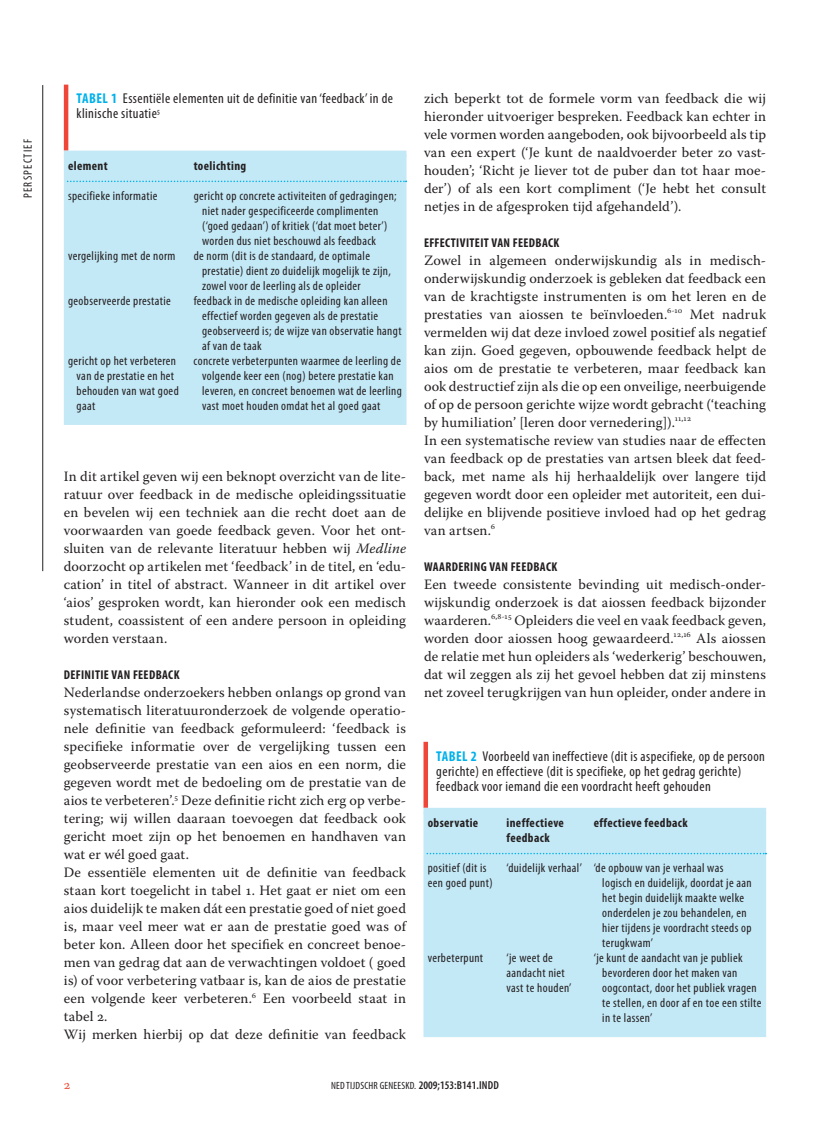
<style>
.page{position:relative;width:830px;height:1127px;background:#fff}
.page>*{position:absolute;margin:0;border:0;box-sizing:border-box;transform-origin:0 0}
.t1{font:14.25px/18px "Warnock Pro";letter-spacing:.005em;color:#231f20;text-align:justify}
.t2{font:condensed 14.25px/15px "Myriad Pro";letter-spacing:.03em;color:#231f20}
.t3{font:13.5px "Warnock Pro";color:#ed4f39}
.t4{font:condensed 12.75px/15px "Myriad Pro";letter-spacing:.03em;color:#231f20}
.t5{font:700 condensed 12.75px/15px "Myriad Pro";letter-spacing:.03em;color:#231f20}
.t6{font:condensed 12px "Myriad Pro";letter-spacing:.1em;color:#231f20}
.t7{font:condensed 10.5px "Myriad Pro";letter-spacing:.02em;color:#231f20}
.s1{font-weight:700;color:#00b1ea}
.s2{font-style:italic}
.s3{font-weight:600;font-size:11.55px}
</style>
<div class="page">
<hr style="left:42px;top:85px;width:1px;height:486px;background:#231f20">
<div style="left:423px;top:814px;width:342px;height:223px;background:#c3e8f6"></div>
<div style="left:423px;top:742px;width:5px;height:66px;background:#ee473a"></div>
<div style="left:423px;top:808px;width:342px;height:6px;background:#c3e8f6"></div>
<svg style="left:427px;top:853px;width:339px;height:1px"></svg>
<div style="left:64px;top:157px;width:342px;height:268px;background:#c3e8f6"></div>
<hr style="left:64px;top:85px;width:4px;height:66px;background:#ee473a">
<div style="left:64px;top:151px;width:342px;height:6px;background:#c3e8f6"></div>
<svg style="left:68px;top:181px;width:338px;height:1px"></svg>
<p class="t6" style="left:23px;top:198px;width:60px;rotate:-90deg">PERSPECTIEF</p>
<p class="t2" style="left:77px;top:92px;width:318px"><span class="s1">TABEL 1</span> Essentiële elementen uit de definitie van ‘feedback’ in de klinische situatie<sup>5</sup></p>
<p class="t5" style="left:68px;top:159px;width:41px">element</p>
<p class="t5" style="left:193px;top:159px;width:54px">toelichting</p>
<p class="t4" style="left:68px;top:189px;width:91px">specifieke informatie</p>
<p class="t4" style="left:202px;top:189px;width:196px;text-indent:-8px">gericht op concrete activiteiten of gedragingen; niet nader gespecificeerde complimenten (‘goed gedaan’) of kritiek (‘dat moet beter’) worden dus niet beschouwd als feedback</p>
<p class="t4" style="left:68px;top:249px;width:109px">vergelijking met de norm</p>
<p class="t4" style="left:202px;top:249px;width:190px;text-indent:-8px">de norm (dit is de standaard, de optimale prestatie) dient zo duidelijk mogelijk te zijn, zowel voor de leerling als de opleider</p>
<p class="t4" style="left:68px;top:294px;width:104px">geobserveerde prestatie</p>
<p class="t4" style="left:202px;top:294px;width:201px;text-indent:-8px">feedback in de medische opleiding kan alleen effectief worden gegeven als de prestatie geobserveerd is; de wijze van observatie hangt af van de taak</p>
<p class="t4" style="left:77px;top:354px;width:104px;text-indent:-9px">gericht op het verbeteren van de prestatie en het behouden van wat goed gaat</p>
<p class="t4" style="left:202px;top:354px;width:201px;text-indent:-9px">concrete verbeterpunten waarmee de leerling de volgende keer een (nog) betere prestatie kan leveren, en concreet benoemen wat de leerling vast moet houden omdat het al goed gaat</p>
<p class="t1" style="left:64px;top:469px;width:343px">In dit artikel geven wij een beknopt overzicht van de lite&shy;ratuur over feedback in de medische opleidingssituatie en bevelen wij een techniek aan die recht doet aan de voorwaarden van goede feedback geven. Voor het ont&shy;sluiten van de relevante literatuur hebben wij <span class="s2">Medline </span>doorzocht op artikelen met ‘feedback’ in de titel, en ‘edu&shy;cation’ in titel of abstract. Wanneer in dit artikel over ‘aios’ gesproken wordt, kan hieronder ook een medisch student, coassistent of een andere persoon in opleiding worden verstaan.</p>
<p class="t5" style="left:64px;top:668px;width:117px">DEFINITIE VAN FEEDBACK</p>
<p class="t1" style="left:64px;top:685px;width:343px;text-align:left">Nederlandse onderzoekers hebben onlangs op grond van systematisch literatuuronderzoek de volgende operatio&shy;nele definitie van feedback geformuleerd: ‘feedback is specifieke informatie over de vergelijking tussen een geobserveerde prestatie van een aios en een norm, die gegeven wordt met de bedoeling om de prestatie van de aios te verbeteren’.<sup>5</sup> Deze definitie richt zich erg op verbe&shy;tering; wij willen daaraan toevoegen dat feedback ook gericht moet zijn op het benoemen en handhaven van wat er wél goed gaat.<br>De essentiële elementen uit de definitie van feedback staan kort toegelicht in tabel 1. Het gaat er niet om een aios duidelijk te maken dát een prestatie goed of niet goed is, maar veel meer wat er aan de prestatie goed was of beter kon. Alleen door het specifiek en concreet benoe&shy;men van gedrag dat aan de verwachtingen voldoet ( goed is) of voor verbetering vatbaar is, kan de aios de prestatie een volgende keer verbeteren.<sup>6</sup> Een voorbeeld staat in tabel 2.<br>Wij merken hierbij op dat deze definitie van feedback</p>
<p class="t1" style="left:424px;top:91px;width:343px">zich beperkt tot de formele vorm van feedback die wij hieronder uitvoeriger bespreken. Feedback kan echter in vele vormen worden aangeboden, ook bijvoorbeeld als tip van een expert (‘Je kunt de naaldvoerder beter zo vast&shy;houden’; ‘Richt je liever tot de puber dan tot haar moe&shy;der’) of als een kort compliment (‘Je hebt het consult netjes in de afgesproken tijd afgehandeld’).</p>
<p class="t5" style="left:424px;top:236px;width:137px">EFFECTIVITEIT VAN FEEDBACK</p>
<p class="t1" style="left:424px;top:253px;width:343px;text-align:left">Zowel in algemeen onderwijskundig als in medisch&shy;onderwijskundig onderzoek is gebleken dat feedback een van de krachtigste instrumenten is om het leren en de prestaties van aiossen te beïnvloeden.<sup>6-10</sup> Met nadruk vermelden wij dat deze invloed zowel positief als negatief kan zijn. Goed gegeven, opbouwende feedback helpt de aios om de prestatie te verbeteren, maar feedback kan ook destructief zijn als die op een onveilige, neerbuigende of op de persoon gerichte wijze wordt gebracht (‘teaching by humiliation’ [leren door vernedering]).<sup>11,12<br></sup>In een systematische review van studies naar de effecten van feedback op de prestaties van artsen bleek dat feed&shy;back, met name als hij herhaaldelijk over langere tijd gegeven wordt door een opleider met autoriteit, een dui&shy;delijke en blijvende positieve invloed had op het gedrag van artsen.<sup>6</sup></p>
<p class="t5" style="left:424px;top:560px;width:135px">WAARDERING VAN FEEDBACK</p>
<p class="t1" style="left:424px;top:577px;width:343px">Een tweede consistente bevinding uit medisch-onder&shy;wijskundig onderzoek is dat aiossen feedback bijzonder waarderen.<sup>6,8-15</sup> Opleiders die veel en vaak feedback geven, worden door aiossen hoog gewaardeerd.<sup>12,16</sup> Als aiossen de relatie met hun opleiders als ‘wederkerig’ beschouwen, dat wil zeggen als zij het gevoel hebben dat zij minstens net zoveel terugkrijgen van hun opleider, onder andere in</p>
<p class="t2" style="left:436px;top:749px;width:330px"><span class="s1">TABEL 2</span> Voorbeeld van ineffectieve (dit is aspecifieke, op de persoon gerichte) en effectieve (dit is specifieke, op het gedrag gerichte) feedback voor iemand die een voordracht heeft gehouden</p>
<p class="t5" style="left:427px;top:816px;width:52px">observatie</p>
<p class="t5" style="left:506px;top:816px;width:59px">ineffectieve feedback</p>
<p class="t5" style="left:593px;top:816px;width:95px">effectieve feedback</p>
<p class="t4" style="left:427px;top:861px;width:66px">positief (dit is een goed punt)</p>
<p class="t4" style="left:602px;top:861px;width:151px;text-indent:-96px">‘duidelijk verhaal’ ‘de opbouw van je verhaal was logisch en duidelijk, doordat je aan het begin duidelijk maakte welke onderdelen je zou behandelen, en hier tijdens je voordracht steeds op terugkwam’</p>
<p class="t4" style="left:427px;top:951px;width:57px">verbeterpunt</p>
<p class="t4" style="left:506px;top:951px;width:67px">‘je weet de aandacht niet vast te houden’</p>
<p class="t4" style="left:602px;top:951px;width:161px;text-indent:-9px">‘je kunt de aandacht van je publiek bevorderen door het maken van oogcontact, door het publiek vragen te stellen, en door af en toe een stilte in te lassen’</p>
<p class="t3" style="left:64px;top:1079px;width:8px">2</p>
<p class="t7" style="left:331px;top:1081px;width:169px">NED TIJDSCHR GENEESKD. <span class="s3">2009;153:B141.INDD</span></p>
</div>
